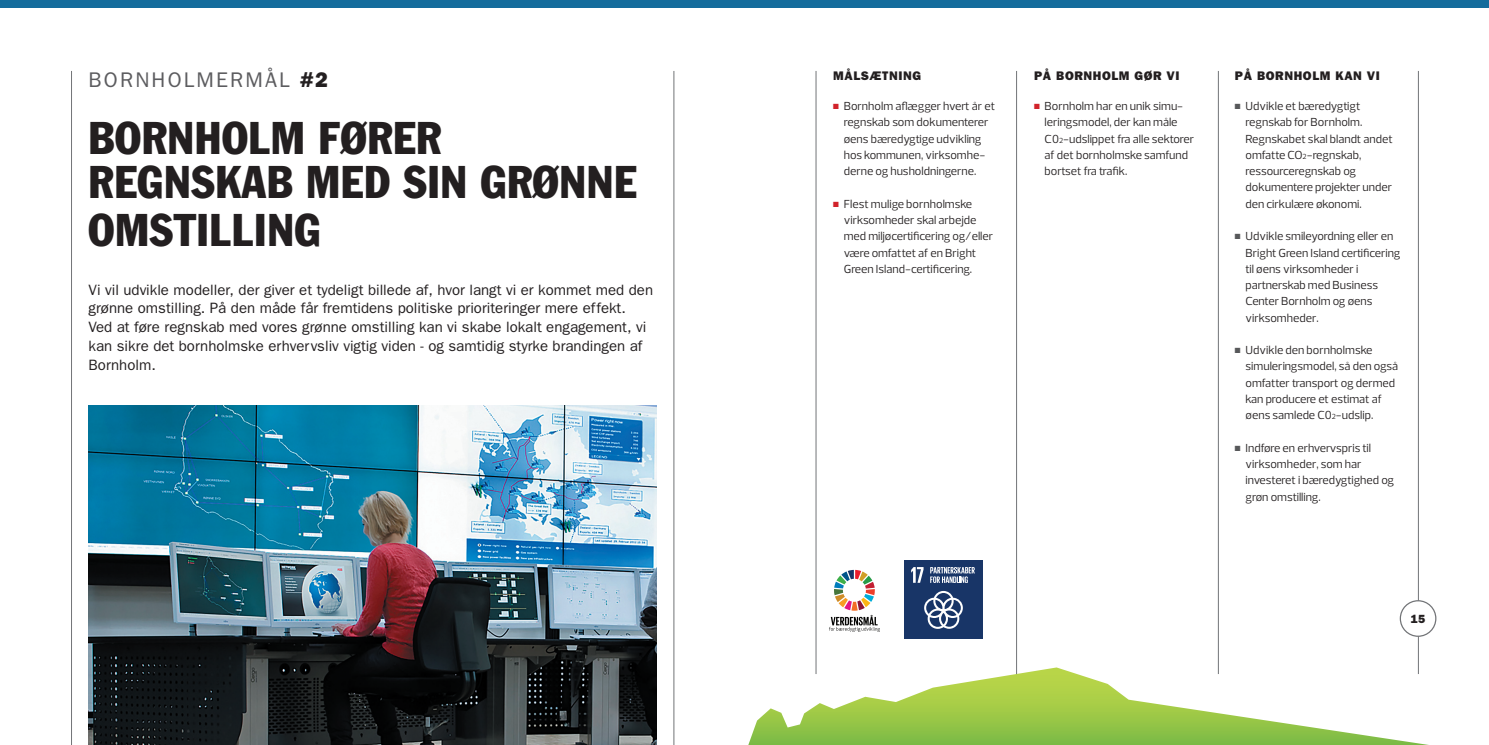
<style>
.page{position:relative;width:1489px;height:745px;background:#fff}
.page>*{position:absolute;margin:0;border:0;box-sizing:border-box;transform-origin:0 0}
.t1{font:condensed 45px/43.8px "Franklin Gothic";letter-spacing:.015em;color:#231f20}
.t2{font:21.25px "Franklin Gothic";letter-spacing:.1em;color:#5c5c5f}
.Underrubik{font:15px/18.8px "Franklin Gothic";color:#231f20}
.t3{font:800 12.5px "Franklin Gothic";letter-spacing:.05em;color:#231f20}
.Tekst{font:11.88px/16.2px "Prelo";color:#231f20}
.t4{font:800 11.88px "Franklin Gothic";color:#231f20}
.s1{font-weight:800;color:#231f20}
.s2{color:#d1232a}
.s3{font-size:7.5px}
.s4{color:#57585a}
</style>
<div class="page">
<hr style="left:815px;top:71px;width:1px;height:602px;background:#727477">
<hr style="left:1016px;top:71px;width:1px;height:602px;background:#727477">
<hr style="left:1417px;top:71px;width:1px;height:602px;background:#727477">
<hr style="left:71px;top:71px;width:1px;height:673px;background:#727477">
<div style="left:0;top:0;width:755px;height:7px;background:#146c9c"></div>
<div style="left:733px;top:0;width:755px;height:7px;background:#146c9c"></div>
<svg style="left:829px;top:569px;width:50px;height:62px"></svg>
<div style="left:904px;top:560px;width:78px;height:78px;background:#183567"></div>
<svg style="left:911px;top:567px;width:12px;height:15px"></svg>
<svg style="left:924px;top:590px;width:38px;height:38px"></svg>
<svg style="left:930px;top:567px;width:44px;height:15px"></svg>
<hr style="left:1217px;top:71px;width:1px;height:602px;background:#727477">
<hr style="left:673px;top:71px;width:1px;height:673px;background:#727477">
<svg style="left:748px;top:667px;width:674px;height:77px"></svg>
<img style="left:89px;top:405px;width:567px;height:339px">
<div style="left:1400px;top:600px;width:35px;height:35px;background:#fff;border-radius:50%"></div>
<div style="left:1399px;top:599px;width:37px;height:37px;border:1px solid #727477;border-radius:50%"></div>
<p class="t2" style="left:89px;top:67px;width:241px">BORNHOLMERMÅL <span class="s1">#2</span></p>
<p class="t1" style="left:89px;top:116px;width:549px">BORNHOLM FØRER<br>REGNSKAB MED SIN GRØNNE</p>
<p class="t1" style="left:89px;top:208px;width:233px">OMSTILLING</p>
<p class="Underrubik" style="left:89px;top:280px;width:566px">Vi vil udvikle modeller, der giver et tydeligt billede af, hvor langt vi er kommet med den grønne omstilling. På den måde får fremtidens politiske prioriteringer mere effekt.<br>Ved at føre regnskab med vores grønne omstilling kan vi skabe lokalt engagement, vi kan sikre det bornholmske erhvervsliv vigtig viden - og samtidig styrke brandingen af Bornholm.</p>
<p class="t3" style="left:833px;top:69px;width:89px">MÅLSÆTNING</p>
<p class="Tekst" style="left:843px;top:98px;width:153px;text-indent:-11px"><span class="s2">■</span> Bornholm aflægger hvert år et regnskab som dokumenterer øens bæredygtige udvikling hos kommunen, virksomhe&shy;derne og husholdningerne.</p>
<p class="Tekst" style="left:843px;top:195px;width:151px;text-indent:-11px"><span class="s2">■</span> Flest mulige bornholmske virksomheder skal arbejde med miljøcertificering og/eller være omfattet af en Bright<br>Green Island-certificering.</p>
<p class="t3" style="left:1033px;top:69px;width:147px">PÅ BORNHOLM GØR VI</p>
<p class="Tekst" style="left:1044px;top:98px;width:151px;text-indent:-11px"><span class="s2">■</span> Bornholm har en unik simu&shy;leringsmodel, der kan måle<br>C0<span class="s3">2</span>-udslippet fra alle sektorer af det bornholmske samfund bortset fra trafik.</p>
<p class="t3" style="left:1234px;top:69px;width:146px">PÅ BORNHOLM KAN VI</p>
<p class="Tekst" style="left:1245px;top:98px;width:149px;text-indent:-11px"><span class="s4">■</span> Udvikle et bæredygtigt regnskab for Bornholm.<br>Regnskabet skal blandt andet omfatte CO<span class="s3">2</span>-regnskab, ressourceregnskab og dokumentere projekter under den cirkulære økonomi.</p>
<p class="Tekst" style="left:1245px;top:228px;width:156px;text-indent:-11px"><span class="s4">■</span> Udvikle smileyordning eller en<br>Bright Green Island certificering til øens virksomheder i partnerskab med Business<br>Center Bornholm og øens virksomheder.</p>
<p class="Tekst" style="left:1245px;top:342px;width:154px;text-indent:-11px"><span class="s4">■</span> Udvikle den bornholmske simuleringsmodel, så den også omfatter transport og dermed kan producere et estimat af øens samlede C0<span class="s3">2</span>-udslip.</p>
<p class="Tekst" style="left:1245px;top:439px;width:150px;text-indent:-11px"><span class="s4">■</span> Indføre en erhvervspris til virksomheder, som har investeret i bæredygtighed og grøn omstilling.</p>
<p class="t4" style="left:1410px;top:611px;width:16px">15</p>
</div>
